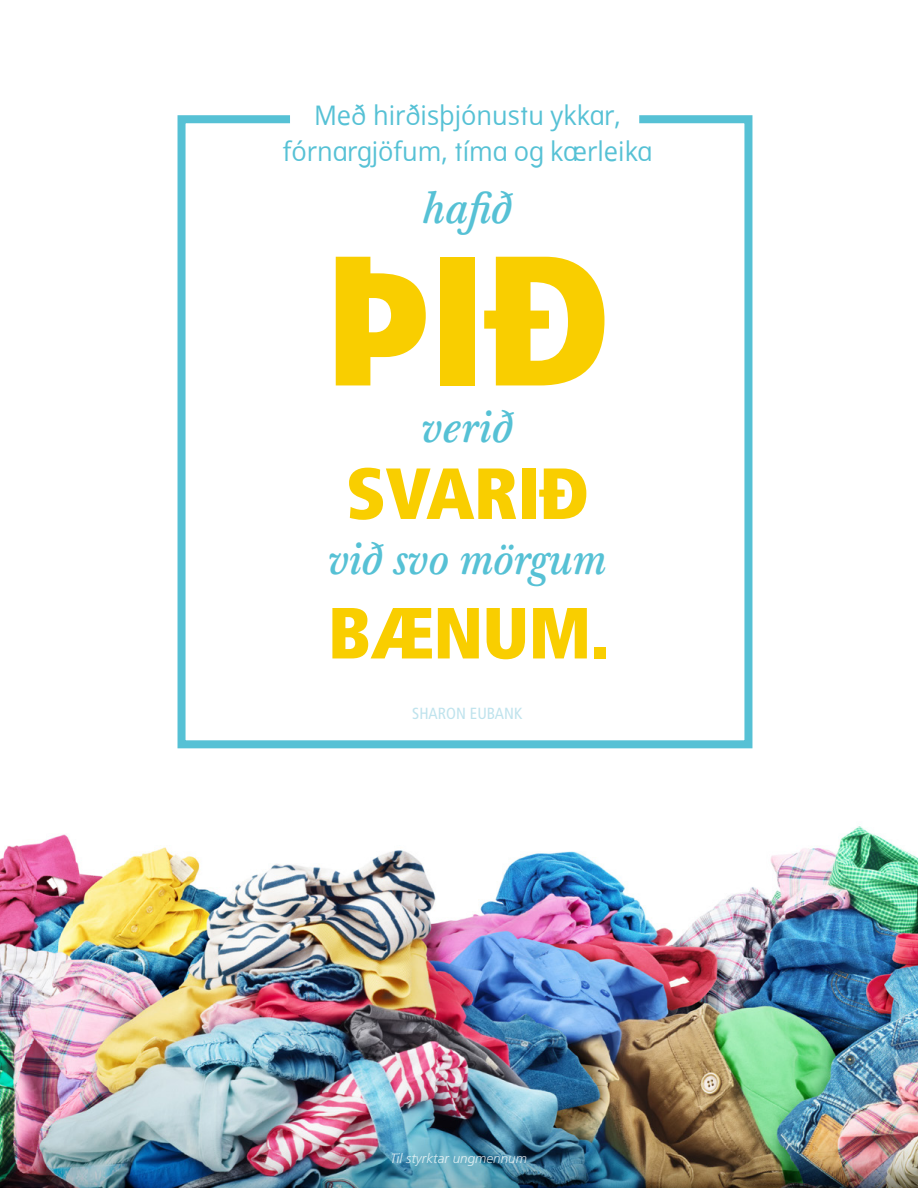
<style>
.page{position:relative;width:918px;height:1188px;background:#fff}
.page>*{position:absolute;margin:0;border:0;box-sizing:border-box;transform-origin:0 0}
.artcl16_p1_figure_im{font:184.5px "Frutigerlds Lat Extra Blk Cn";color:#f9ce00}
.artcl16_p1_figure_im-2{font:72.3px "Frutigerlds Lat Extra Blk Cn";letter-spacing:-.01em;color:#f9ce00}
.artcl16_p1_figure_im-3{font:italic 500 43.35px "Mc Kaylds Lat";color:#56c1d5;scale:.94 1}
.artcl16_p1_figure_im-4{font:27px/36px "Dots Solidlds Lat";color:#56c1d5;text-align:center;scale:.94 1}
.artcl16_p1_figure_im-5{font:condensed 16.05px "Frutigerlds Lat";color:#bfe3ed}
.t1{font:italic 300 13.5px "Frutigerlds Lat";color:#fff}
</style>
<div class="page">
<img style="left:0;top:826px;width:918px;height:362px">
<svg style="left:177px;top:115px;width:576px;height:634px"></svg>
<p class="artcl16_p1_figure_im-4" style="left:283px;top:97px;width:394px">Með hirðisþjónustu ykkar, fórnargjöfum, tíma og kærleika</p>
<p class="artcl16_p1_figure_im-3" style="left:423px;top:174px;width:96px">hafið</p>
<p class="artcl16_p1_figure_im" style="left:324px;top:178px;width:288px">ÞIÐ</p>
<p class="artcl16_p1_figure_im-3" style="left:422px;top:393px;width:99px">verið</p>
<p class="artcl16_p1_figure_im-2" style="left:346px;top:438px;width:244px">SVARIÐ</p>
<p class="artcl16_p1_figure_im-3" style="left:328px;top:525px;width:298px">við svo mörgum</p>
<p class="artcl16_p1_figure_im-2" style="left:328px;top:577px;width:283px">BÆNUM.</p>
<p class="artcl16_p1_figure_im-5" style="left:412px;top:701px;width:112px">SHARON EUBANK</p>
<p class="t1" style="left:391px;top:1148px;width:138px">Til styrktar ungmennum</p>
</div>
